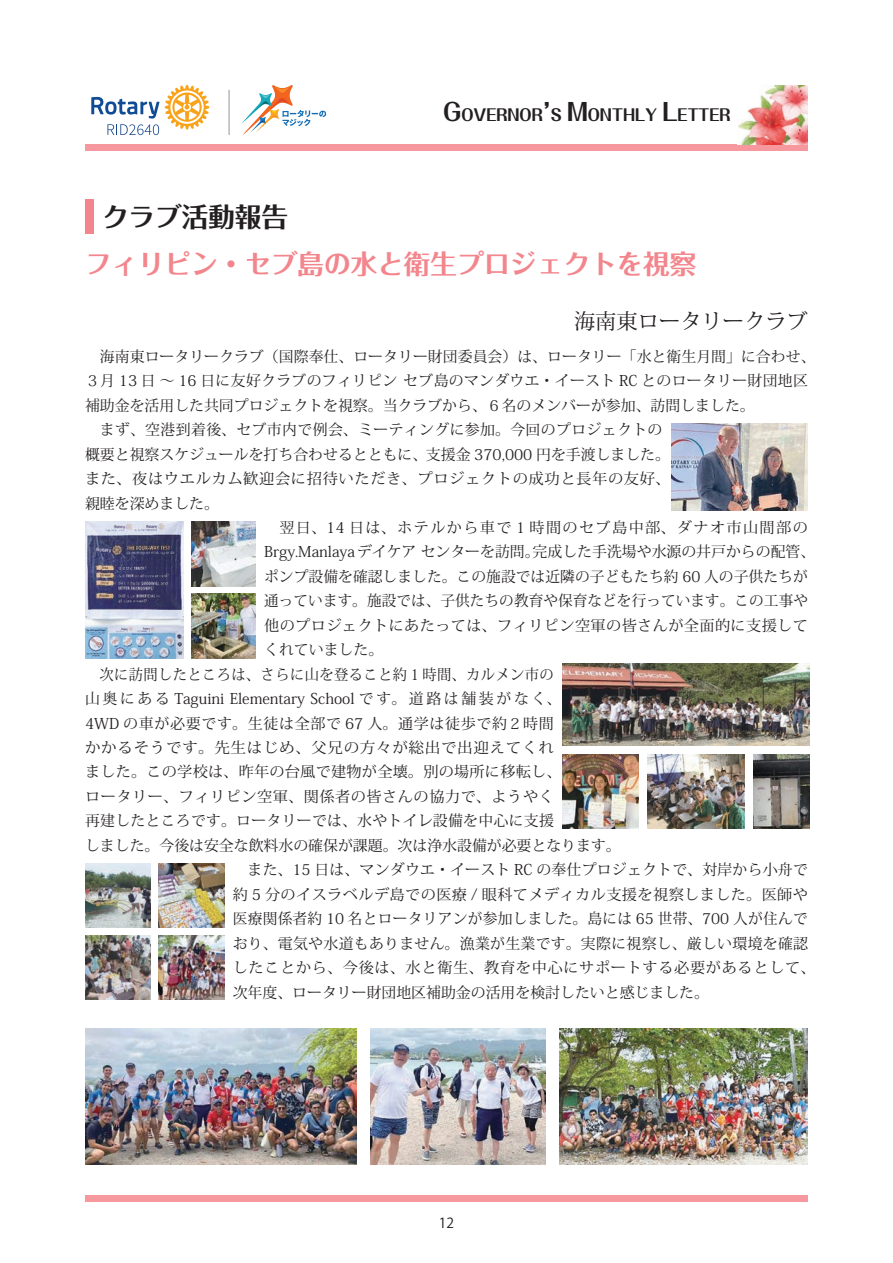
<style>
.page{position:relative;width:893px;height:1263px;background:#fff}
.page>*{position:absolute;margin:0;border:0;box-sizing:border-box;transform-origin:0 0}
.t1{font:700 26.55px "Folk Pro";color:#f3858d}
.t2{font:700 26.55px "Folk Pro";color:#231f20}
.t3{font:21.3px "Koz Min Pr 6 N";color:#231f20}
.t4{font:700 15.9px "Folk Pro";color:#231f20}
.t5{font:14.85px "Koz Min Pr 6 N";letter-spacing:.015em;color:#231f20}
.t6{font:14.85px "Koz Min Pr 6 N";letter-spacing:.035em;color:#231f20}
.t7{font:14.85px "Koz Min Pr 6 N";letter-spacing:.045em;color:#231f20}
.t8{font:14.85px "Koz Min Pr 6 N";letter-spacing:.09em;color:#231f20}
.t9{font:14.85px "Koz Min Pr 6 N";letter-spacing:.015em;color:#231f20;scale:.96 1}
.t10{font:14.85px "Koz Min Pr 6 N";letter-spacing:.04em;color:#231f20}
.t11{font:14.85px "Koz Min Pr 6 N";letter-spacing:.04em;color:#231f20;scale:1.05 1}
.t12{font:13.8px "Koz Go Pr 6 N";color:#231f20}
.s1{font-size:23.85px}
</style>
<div class="page">
<div style="left:85px;top:1195px;width:723px;height:6px;background:#f6989d"></div>
<div style="left:85px;top:145px;width:723px;height:6px;background:#f6989d"></div>
<svg style="left:241px;top:85px;width:85px;height:50px"></svg>
<hr style="left:229px;top:90px;width:1px;height:45px;background:#939598">
<img style="left:737px;top:85px;width:71px;height:60px">
<svg style="left:91px;top:97px;width:68px;height:38px"></svg>
<svg style="left:165px;top:85px;width:44px;height:45px"></svg>
<div style="left:85px;top:200px;width:9px;height:34px;background:#f3858d"></div>
<img style="left:671px;top:423px;width:137px;height:87px">
<img style="left:371px;top:1028px;width:174px;height:136px">
<img style="left:560px;top:1028px;width:248px;height:136px">
<img style="left:562px;top:664px;width:247px;height:82px">
<img style="left:562px;top:754px;width:77px;height:74px">
<img style="left:647px;top:754px;width:98px;height:74px">
<img style="left:753px;top:754px;width:56px;height:74px">
<img style="left:85px;top:1028px;width:271px;height:136px">
<img style="left:85px;top:522px;width:99px;height:136px">
<img style="left:192px;top:522px;width:64px;height:64px">
<img style="left:192px;top:594px;width:64px;height:64px">
<img style="left:159px;top:863px;width:65px;height:64px">
<img style="left:85px;top:936px;width:65px;height:64px">
<img style="left:159px;top:936px;width:65px;height:64px">
<img style="left:85px;top:863px;width:65px;height:64px">
<p class="t4" style="left:443px;top:101px;width:289px"><span class="s1">G</span>OVERNOR<span class="s1">ʼ</span>S <span class="s1">M</span>ONTHLY <span class="s1">L</span>ETTER</p>
<h1 class="t2" style="left:102px;top:194px;width:188px">クラブ活動報告</h1>
<h1 class="t1" style="left:85px;top:241px;width:613px">フィリピン・セブ島の水と衛生プロジェクトを視察</h1>
<h2 class="t3" style="left:574px;top:309px;width:235px">海南東ロータリークラブ</h2>
<p class="t5" style="left:100px;top:348px;width:717px">海南東ロータリークラブ（国際奉仕、ロータリー財団委員会）は、ロータリー「水と衛生月間」に合わせ、</p>
<p class="t5" style="left:85px;top:372px;width:724px">３月 13 日～ 16 日に友好クラブのフィリピン セブ島のマンダウエ・イースト RC とのロータリー財団地区</p>
<p class="t5" style="left:85px;top:397px;width:671px">補助金を活用した共同プロジェクトを視察。当クラブから、６名のメンバーが参加、訪問しました。</p>
<p class="t5" style="left:100px;top:421px;width:564px">まず、空港到着後、セブ市内で例会、ミーティングに参加。今回のプロジェクトの</p>
<p class="t5" style="left:85px;top:446px;width:586px">概要と視察スケジュールを打ち合わせるとともに、支援金 370,000 円を手渡しました。</p>
<p class="t6" style="left:85px;top:470px;width:587px">また、夜はウエルカム歓迎会に招待いただき、プロジェクトの成功と長年の友好、</p>
<p class="t5" style="left:85px;top:495px;width:135px">親睦を深めました。</p>
<p class="t8" style="left:279px;top:519px;width:530px">翌日、14 日は、ホテルから車で１時間のセブ島中部、ダナオ市山間部の</p>
<p class="t5" style="left:264px;top:544px;width:553px">Brgy.Manlayaデイケア センターを訪問。完成した手洗場や水源の井戸からの配管、</p>
<p class="t5" style="left:264px;top:568px;width:545px">ポンプ設備を確認しました。この施設では近隣の子どもたち約 60 人の子供たちが</p>
<p class="t5" style="left:264px;top:592px;width:545px">通っています。施設では、子供たちの教育や保育などを行っています。この工事や</p>
<p class="t5" style="left:264px;top:617px;width:545px">他のプロジェクトにあたっては、フィリピン空軍の皆さんが全面的に支援して</p>
<p class="t5" style="left:264px;top:641px;width:121px">くれていました。</p>
<p class="t9" style="left:99px;top:666px;width:475px">次に訪問したところは、さらに山を登ること約１時間、カルメン市の</p>
<p class="t5" style="left:85px;top:690px;width:478px">山奥にある Taguini Elementary School です。道路は舗装がなく、</p>
<p class="t10" style="left:85px;top:715px;width:470px">4WD の車が必要です。生徒は全部で 67 人。通学は徒歩で約２時間</p>
<p class="t11" style="left:85px;top:739px;width:448px">かかるそうです。先生はじめ、父兄の方々が総出で出迎えてくれ</p>
<p class="t5" style="left:85px;top:764px;width:478px">ました。この学校は、昨年の台風で建物が全壊。別の場所に移転し、</p>
<p class="t6" style="left:85px;top:788px;width:470px">ロータリー、フィリピン空軍、関係者の皆さんの協力で、ようやく</p>
<p class="t5" style="left:85px;top:812px;width:470px">再建したところです。ロータリーでは、水やトイレ設備を中心に支援</p>
<p class="t5" style="left:85px;top:837px;width:537px">しました。今後は安全な飲料水の確保が課題。次は浄水設備が必要となります。</p>
<p class="t5" style="left:248px;top:861px;width:562px">また、15 日は、マンダウエ・イースト RC の奉仕プロジェクトで、対岸から小舟で</p>
<p class="t5" style="left:233px;top:886px;width:577px">約 5 分のイスラベルデ島での医療 / 眼科てメディカル支援を視察しました。医師や</p>
<p class="t5" style="left:233px;top:910px;width:577px">医療関係者約 10 名とロータリアンが参加しました。島には 65 世帯、700 人が住んで</p>
<p class="t5" style="left:233px;top:935px;width:577px">おり、電気や水道もありません。漁業が生業です。実際に視察し、厳しい環境を確認</p>
<p class="t7" style="left:233px;top:959px;width:584px">したことから、今後は、水と衛生、教育を中心にサポートする必要があるとして、</p>
<p class="t5" style="left:233px;top:984px;width:478px">次年度、ロータリー財団地区補助金の活用を検討したいと感じました。</p>
<p class="t12" style="left:439px;top:1215px;width:17px">12</p>
</div>
